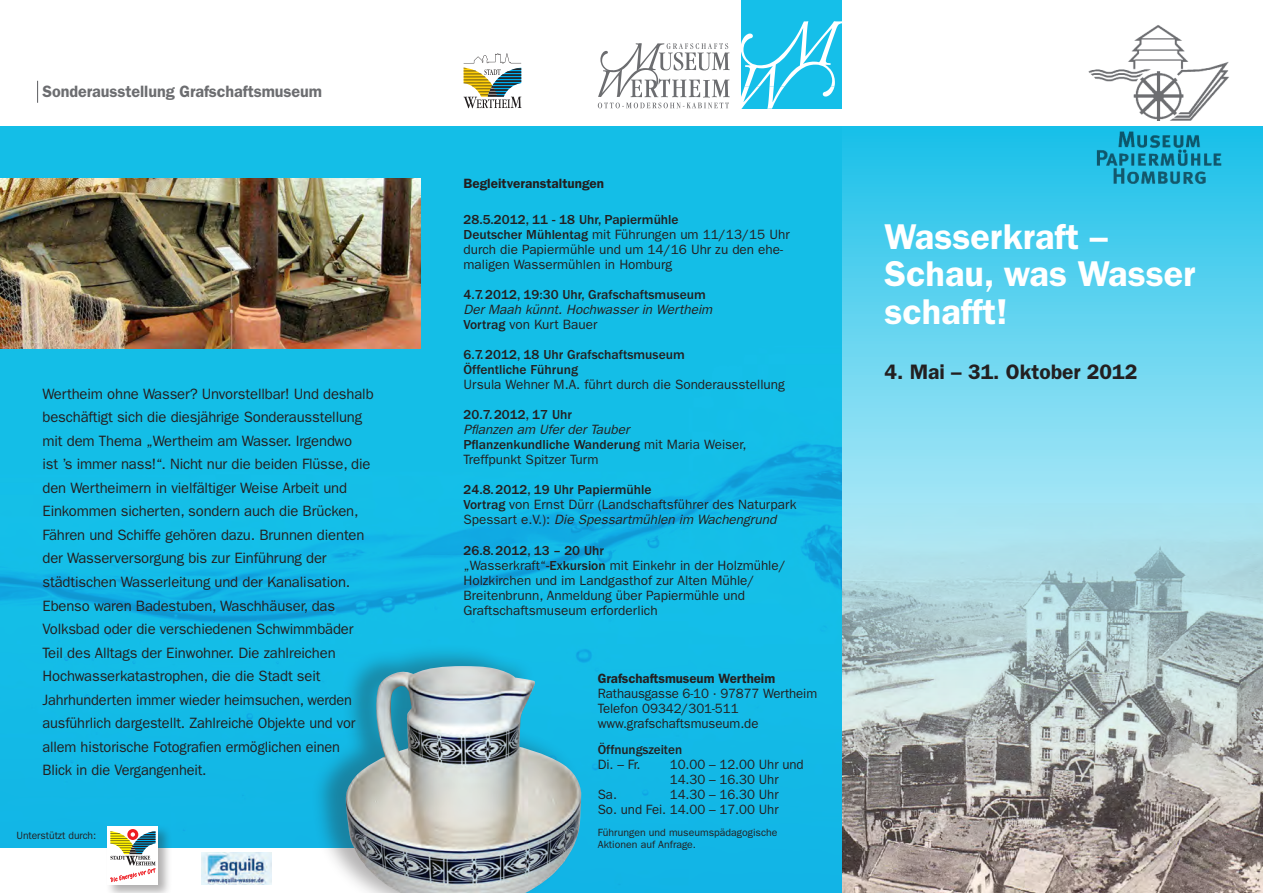
<style>
.page{position:relative;width:1263px;height:893px;background:#fff}
.page>*{position:absolute;margin:0;border:0;box-sizing:border-box;transform-origin:0 0}
.t1{font:600 36px/37.5px "ITC Franklin Gothic Std";color:#fff}
.t2{font:600 21px "ITC Franklin Gothic Std";color:#231f20}
.t3{font:600 16.5px "ITC Franklin Gothic Std";letter-spacing:-.005em;color:#6c6d70}
.t4{font:15px/23.5px "ITC Franklin Gothic Std";letter-spacing:-.01em;color:#231f20}
.t5{font:13.5px/15px "ITC Franklin Gothic Std";color:#231f20}
.t6{font:500 13.5px "ITC Franklin Gothic Std";color:#231f20}
.t7{font:italic 13.5px "ITC Franklin Gothic Std";color:#231f20}
.t8{font:600 13.5px "ITC Franklin Gothic Std";color:#231f20}
.t9{font:10.5px "ITC Franklin Gothic Std";color:#231f20}
.s1{font-weight:500}
.s2{font-weight:400}
.s3{font-style:italic}
</style>
<div class="page">
<div style="left:0;top:126px;width:1263px;height:767px;background:#15bfe9"></div>
<svg style="left:842px;top:148px;width:421px;height:356px;background:#67d5f0"></svg>
<img style="left:842px;top:504px;width:421px;height:389px">
<img style="left:1074px;top:25px;width:163px;height:174px">
<svg style="left:37px;top:81px;width:1px;height:22px"></svg>
<svg style="left:598px;top:43px;width:132px;height:65px"></svg>
<div style="left:741px;top:0;width:101px;height:108px;background:#15bfe9"></div>
<svg style="left:741px;top:21px;width:101px;height:87px"></svg>
<img style="left:0;top:179px;width:421px;height:170px">
<svg style="left:463px;top:53px;width:59px;height:55px"></svg>
<div style="left:0;top:848px;width:469px;height:45px;background:#fff"></div>
<div style="left:105px;top:824px;width:67px;height:69px;background:#231f20;opacity:.36"></div>
<div style="left:108px;top:827px;width:50px;height:58px;background:#fff"></div>
<svg style="left:110px;top:829px;width:46px;height:53px"></svg>
<div style="left:311px;top:643px;width:271px;height:250px;background:#231f20;opacity:.34"></div>
<img style="left:346px;top:666px;width:235px;height:227px">
<img style="left:202px;top:852px;width:69px;height:33px">
<p class="t3" style="left:43px;top:82px;width:281px">Sonderausstellung Grafschaftsmuseum</p>
<p class="t4" style="left:43px;top:382px;width:333px">Wertheim ohne Wasser? Unvorstellbar! Und deshalb beschäftigt sich die diesjährige Sonderausstellung mit dem Thema „Wertheim am Wasser. Irgendwo<br>ist ’s immer nass!“. Nicht nur die beiden Flüsse, die den Wertheimern in vielfältiger Weise Arbeit und Einkommen sicherten, sondern auch die Brücken, Fähren und Schiffe gehören dazu. Brunnen dienten der Wasserversorgung bis zur Einführung der städtischen Wasserleitung und der Kanalisation.<br>Ebenso waren Badestuben, Waschhäuser, das Volksbad oder die verschiedenen Schwimmbäder Teil des Alltags der Einwohner. Die zahlreichen Hochwasserkatastrophen, die die Stadt seit Jahrhunderten immer wieder heimsuchen, werden ausführlich dargestellt. Zahlreiche Objekte und vor allem historische Fotografien ermöglichen einen<br>Blick in die Vergangenheit.</p>
<p class="t9" style="left:16px;top:829px;width:81px">Unterstützt durch:</p>
<p class="t8" style="left:463px;top:175px;width:142px">Begleitveranstaltungen</p>
<p class="t6" style="left:463px;top:212px;width:217px">28.5.2012, 11 - 18 Uhr, Papiermühle</p>
<p class="t5" style="left:463px;top:227px;width:328px"><span class="s1">Deutscher Mühlentag</span> mit Führungen um 11/13/15 Uhr</p>
<p class="t5" style="left:463px;top:242px;width:321px">durch die Papiermühle und um 14/16 Uhr zu den ehe-</p>
<p class="t5" style="left:463px;top:257px;width:210px">maligen Wassermühlen in Homburg</p>
<p class="t6" style="left:463px;top:287px;width:244px">4.7.2012, 19:30 Uhr, Grafschaftsmuseum</p>
<p class="t7" style="left:463px;top:302px;width:254px">DerMaah künnt. Hochwasserin Wertheim</p>
<p class="t5" style="left:463px;top:317px;width:135px"><span class="s1">Vortrag</span> von Kurt Bauer</p>
<p class="t6" style="left:463px;top:347px;width:223px">6.7.2012, 18 Uhr Grafschaftsmuseum</p>
<p class="t6" style="left:463px;top:362px;width:116px">Öffentliche Führung</p>
<p class="t5" style="left:463px;top:377px;width:323px">Ursula Wehner M.A. führt durch die Sonderausstellung</p>
<p class="t6" style="left:463px;top:407px;width:110px">20.7.2012, 17 Uhr</p>
<p class="t7" style="left:463px;top:422px;width:171px">Pflanzen am UferderTauber</p>
<p class="t6" style="left:463px;top:437px;width:285px">Pflanzenkundliche Wanderung <span class="s2">mit Maria Weiser,</span></p>
<p class="t5" style="left:463px;top:452px;width:136px">Treffpunkt Spitzer Turm</p>
<p class="t6" style="left:463px;top:482px;width:189px">24.8.2012, 19 Uhr Papiermühle</p>
<p class="t5" style="left:463px;top:497px;width:334px"><span class="s1">Vortrag</span> von Ernst Dürr (Landschaftsführer des Naturpark<br>S p e s s a r t e . V. ) : <span class="s3">Die Spessartmühlen im Wachengrund</span></p>
<p class="t6" style="left:463px;top:543px;width:142px">26.8.2012, 13 – 20 Uhr</p>
<p class="t5" style="left:463px;top:558px;width:324px">„Wasserkraft“<span class="s1">-Exkursion</span> mit Einkehr in der Holzmühle/ Holzkirchen und im Landgasthof zur Alten Mühle/ Breitenbrunn, Anmeldung über Papiermühle und Graftschaftsmuseum erforderlich</p>
<p class="t8" style="left:598px;top:671px;width:179px">Grafschaftsmuseum Wertheim</p>
<p class="t5" style="left:598px;top:686px;width:221px">Rathausgasse 6-10 · 97877 Wertheim</p>
<p class="t5" style="left:598px;top:701px;width:142px">Telefon 09342/301-511</p>
<p class="t5" style="left:598px;top:716px;width:162px">www.grafschaftsmuseum.de</p>
<p class="t6" style="left:598px;top:742px;width:86px">Öffnungszeiten</p>
<p class="t5" style="left:598px;top:757px;width:44px">Di. – Fr.</p>
<p class="t5" style="left:670px;top:757px;width:135px">10.00 – 12.00 Uhr und</p>
<p class="t5" style="left:670px;top:772px;width:110px">14.30 – 16.30 Uhr</p>
<p class="t5" style="left:598px;top:787px;width:21px">Sa.</p>
<p class="t5" style="left:670px;top:787px;width:110px">14.30 – 16.30 Uhr</p>
<p class="t5" style="left:598px;top:802px;width:182px">So. und Fei. 14.00 – 17.00 Uhr</p>
<p class="t9" style="left:598px;top:827px;width:181px">Führungen und museumspädagogische</p>
<p class="t9" style="left:598px;top:839px;width:100px">Aktionen auf Anfrage.</p>
<p class="t1" style="left:884px;top:217px;width:312px">Wasserkraft –<br>Schau, was Wasser</p>
<p class="t1" style="left:884px;top:292px;width:125px">schafft!</p>
<p class="t2" style="left:884px;top:359px;width:254px">4. Mai – 31. Oktober 2012</p>
</div>
